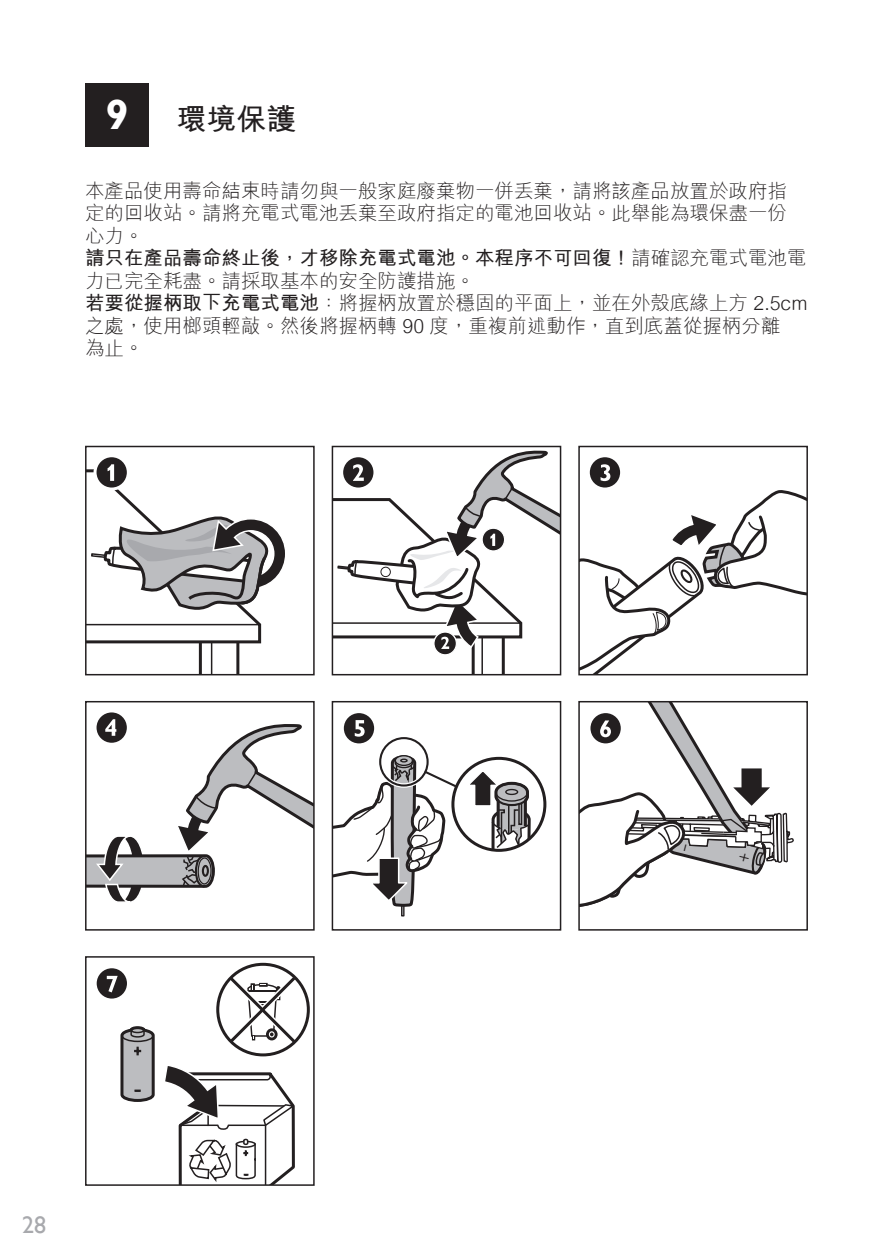
<style>
.page{position:relative;width:893px;height:1259px;background:#fff}
.page>*{position:absolute;margin:0;border:0;box-sizing:border-box;transform-origin:0 0}
.t1{font:700 30px "M Hei B5";color:#231f20}
.t2{font:24px "Gill Sans Alt One WGL";color:#a8a9ad}
.t3{font:300 19.5px/22.5px "M Hei B5";color:#231f20}
.s1{font-family:"Gill Sans Alt One WGL";font-size:42px;color:#fff}
.s2{font-weight:700}
</style>
<div class="page">
<div style="left:85px;top:83px;width:64px;height:63px;background:#231f20"></div>
<svg style="left:85px;top:445px;width:230px;height:231px"></svg>
<svg style="left:331px;top:445px;width:231px;height:231px"></svg>
<svg style="left:578px;top:445px;width:230px;height:231px"></svg>
<svg style="left:331px;top:701px;width:231px;height:230px"></svg>
<svg style="left:578px;top:701px;width:230px;height:230px"></svg>
<svg style="left:85px;top:956px;width:230px;height:230px"></svg>
<svg style="left:85px;top:701px;width:230px;height:230px"></svg>
<svg style="left:580px;top:702px;width:215px;height:227px"></svg>
<h1 class="t1" style="left:105px;top:104px;width:193px"><span class="s1">9</span> 環境保護</h1>
<p class="t3" style="left:85px;top:180px;width:724px">本產品使用壽命結束時請勿與一般家庭廢棄物一併丟棄，請將該產品放置於政府指定的回收站。請將充電式電池丟棄至政府指定的電池回收站。此舉能為環保盡一份心力。<br><span class="s2">請只在產品壽命終止後，才移除充電式電池。本程序不可回復！</span>請確認充電式電池電力已完全耗盡。請採取基本的安全防護措施。<br><span class="s2">若要從握柄取下充電式電池</span>：將握柄放置於穩固的平面上，並在外殼底緣上方 2.5cm之處，使用榔頭輕敲。然後將握柄轉 90 度，重複前述動作，直到底蓋從握柄分離<br>為止。</p>
<p class="t2" style="left:22px;top:1208px;width:25px">28</p>
</div>
